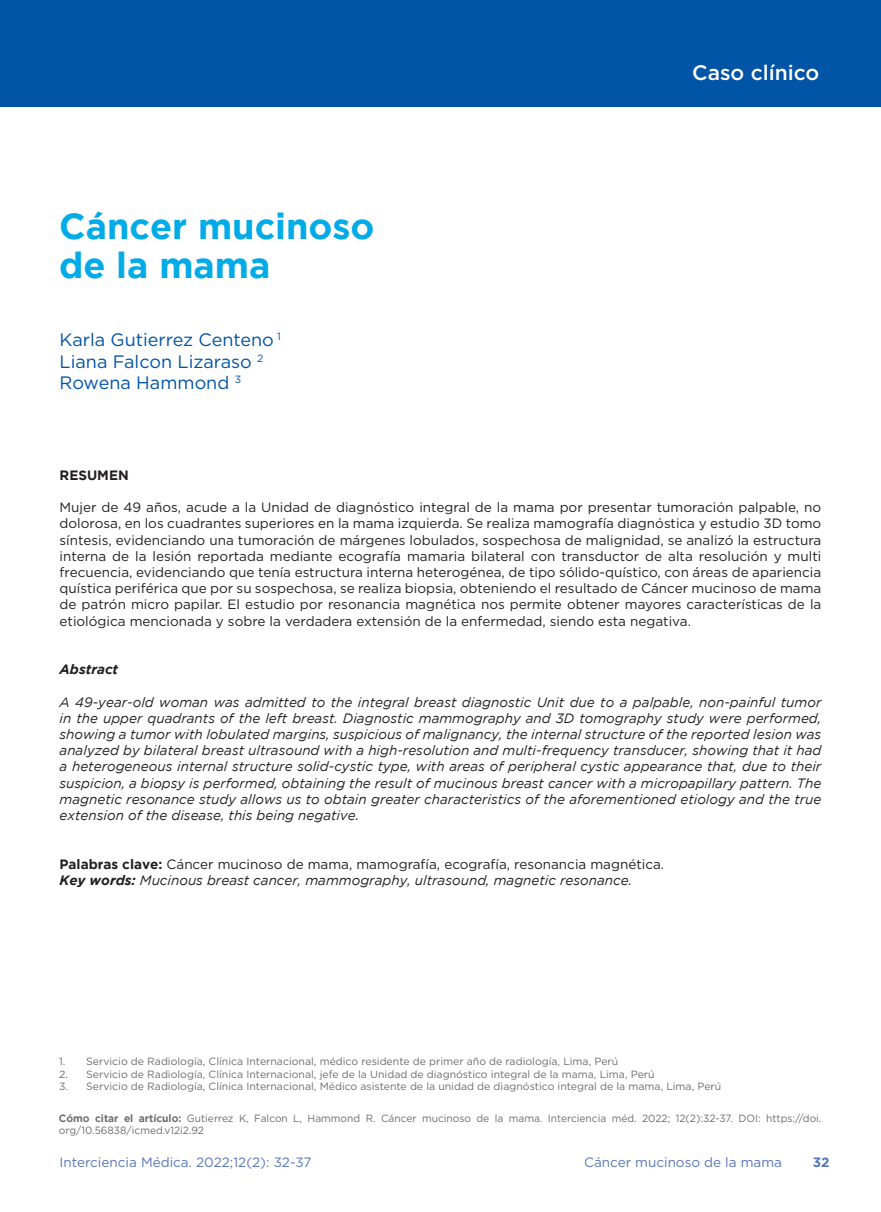
<style>
.page{position:relative;width:881px;height:1212px;background:#fff}
.page>*{position:absolute;margin:0;border:0;box-sizing:border-box;transform-origin:0 0}
.Titulos_Articulos{font:700 36px "Gotham";color:#00abe7}
.encabezados{font:500 21px "Gotham";color:#fff}
.Autor_articulos{font:18px "Gotham";color:#0154a6}
.t1{font:13.5px/16.2px "Gotham";color:#231f20;text-align:justify}
.t2{font:italic 13.5px/16.2px "Gotham";color:#231f20;text-align:justify}
.t3{font:13.5px "Gotham";color:#5876ba}
.t4{font:italic 700 13.5px "Gotham";color:#231f20}
.t5{font:700 13.5px "Gotham";color:#231f20}
.t6{font:700 13.5px "Gotham";color:#5876ba}
.t7{font:10.5px/12.6px "Gotham";color:#6c6d70}
.s1{font-weight:700}
</style>
<div class="page">
<div style="left:0;top:0;width:880px;height:106px;background:#0154a6"></div>
<p class="Titulos_Articulos" style="left:59px;top:205px;width:317px">Cáncer mucinoso</p>
<p class="Titulos_Articulos" style="left:59px;top:244px;width:213px">de la mama</p>
<p class="Autor_articulos" style="left:60px;top:328px;width:222px">Karla Gutierrez Centeno <sup>1</sup></p>
<p class="Autor_articulos" style="left:60px;top:350px;width:205px">Liana Falcon Lizaraso <sup>2</sup></p>
<p class="Autor_articulos" style="left:60px;top:371px;width:183px">Rowena Hammond <sup>3</sup></p>
<p class="encabezados" style="left:692px;top:59px;width:128px">Caso clínico</p>
<p class="t5" style="left:60px;top:467px;width:71px">RESUMEN</p>
<p class="t1" style="left:60px;top:499px;width:763px">Mujer de 49 años, acude a la Unidad de diagnóstico integral de la mama por presentar tumoración palpable, no dolorosa, en los cuadrantes superiores en la mama izquierda. Se realiza mamografía diagnóstica y estudio 3D tomo síntesis, evidenciando una tumoración de márgenes lobulados, sospechosa de malignidad, se analizó la estructura interna de la lesión reportada mediante ecografía mamaria bilateral con transductor de alta resolución y multi frecuencia, evidenciando que tenía estructura interna heterogénea, de tipo sólido-quístico, con áreas de apariencia quística periférica que por su sospechosa, se realiza biopsia, obteniendo el resultado de Cáncer mucinoso de mama de patrón micro papilar. El estudio por resonancia magnética nos permite obtener mayores características de la etiológica mencionada y sobre la verdadera extensión de la enfermedad, siendo esta negativa.</p>
<p class="t4" style="left:60px;top:662px;width:60px">Abstract</p>
<p class="t2" style="left:60px;top:694px;width:763px">A 49-year-old woman was admitted to the integral breast diagnostic Unit due to a palpable, non-painful tumor in the upper quadrants of the left breast. Diagnostic mammography and 3D tomography study were performed, showing a tumor with lobulated margins, suspicious of malignancy, the internal structure of the reported lesion was analyzed by bilateral breast ultrasound with a high-resolution and multi-frequency transducer, showing that it had a heterogeneous internal structure solid-cystic type, with areas of peripheral cystic appearance that, due to their suspicion, a biopsy is performed, obtaining the result of mucinous breast cancer with a micropapillary pattern. The magnetic resonance study allows us to obtain greater characteristics of the aforementioned etiology and the true extension of the disease, this being negative.</p>
<p class="t1" style="left:60px;top:855px;width:606px"><span class="s1">Palabras clave:</span> Cáncer mucinoso de mama, mamografía, ecografía, resonancia magnética.</p>
<p class="t2" style="left:60px;top:872px;width:574px"><span class="s1">Key words:</span> Mucinous breast cancer, mammography, ultrasound, magnetic resonance.</p>
<p class="t7" style="left:59px;top:1055px;width:560px">1. Servicio de Radiología, Clínica Internacional, médico residente de primer año de radiología, Lima, Perú</p>
<p class="t7" style="left:59px;top:1067px;width:597px">2. Servicio de Radiología, Clínica Internacional, jefe de la Unidad de diagnóstico integral de la mama, Lima, Perú</p>
<p class="t7" style="left:59px;top:1080px;width:663px">3. Servicio de Radiología, Clínica Internacional, Médico asistente de la unidad de diagnóstico integral de la mama, Lima, Perú</p>
<p class="t7" style="left:59px;top:1111px;width:763px"><span class="s1">Cómo citar el artículo:</span> Gutierrez K, Falcon L, Hammond R. Cáncer mucinoso de la mama. Interciencia méd. 2022; 12(2):32-37. DOI: https://doi. org/10.56838/icmed.v12i2.92</p>
<p class="t3" style="left:60px;top:1153px;width:253px">Interciencia Médica. 2022;12(2): 32-37</p>
<p class="t3" style="left:584px;top:1153px;width:199px">Cáncer mucinoso de la mama</p>
<p class="t6" style="left:812px;top:1154px;width:18px">32</p>
</div>
